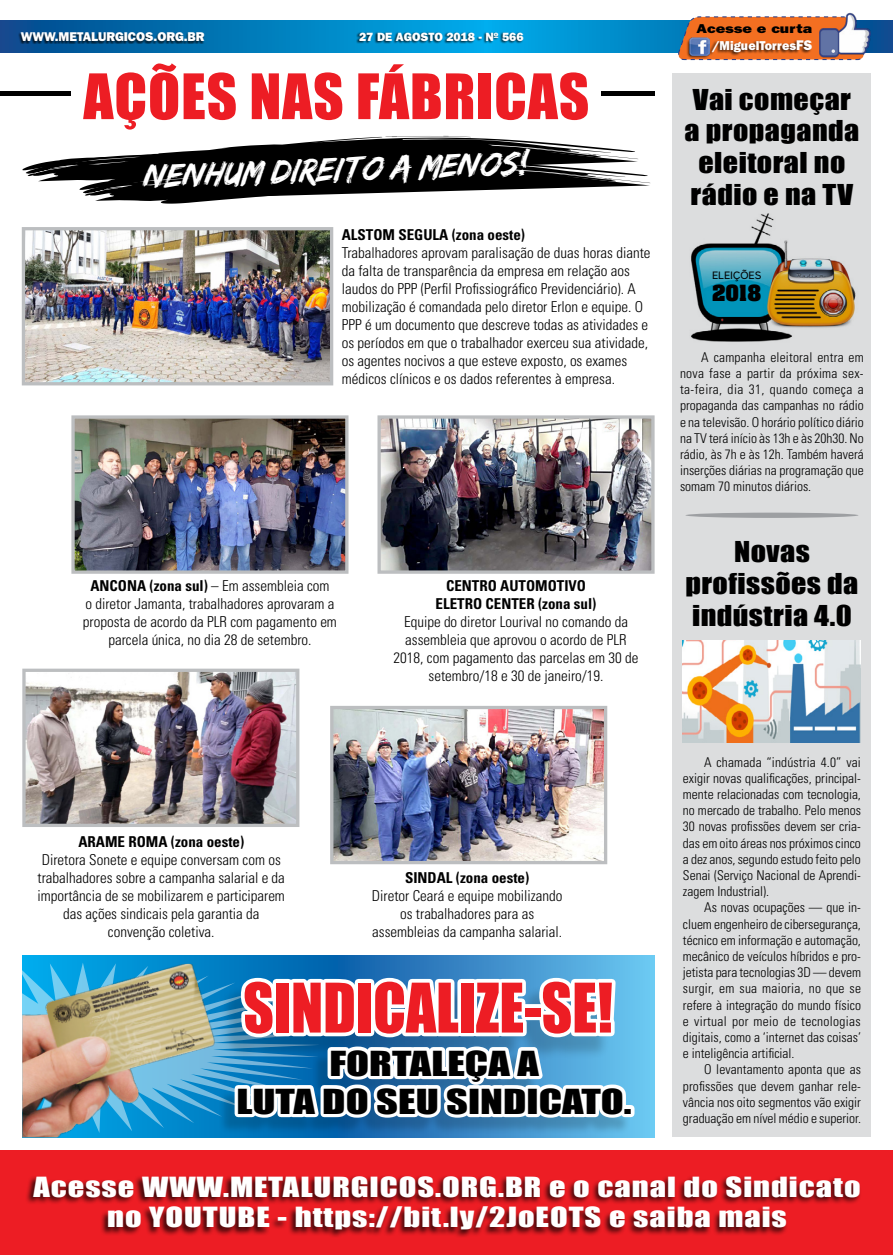
<style>
.page{position:relative;width:893px;height:1255px;background:#fff}
.page>*{position:absolute;margin:0;border:0;box-sizing:border-box;transform-origin:0 0}
.t1{font:63.15px "Impact";color:#ed1d24;scale:.94 1}
.t2{font:57.9px "Impact";letter-spacing:.015em;color:#ed1d24}
.t3{font:31.65px/38px "Impact";color:#000;text-align:center;scale:1.34 1}
.t4{font:italic 29.4px "Edo";color:#fff}
.t5{font:26.4px/31.7px "Impact";letter-spacing:.015em;color:#000;text-align:center;scale:1.14 1}
.t6{font:25.5px/30.6px "Impact";letter-spacing:.03em;color:#fff;text-align:center;scale:1.27 1}
.t7{font:700 19.05px "Aachen";color:#000}
.t8{font:300 condensed 15px/18px "Univers";color:#000;text-align:center}
.t9{font:700 condensed 15px/18px "Univers";color:#000;text-align:center}
.t10{font:300 condensed 13.5px/16.2px "Univers";color:#000;text-align:justify}
.t11{font:800 12.9px/17.4px "Franklin Gothic";color:#fff;text-align:right;scale:.95 1}
.t12{font:800 12.75px "Franklin Gothic";color:#fff}
.t13{font:800 12px "Franklin Gothic";color:#fff}
.t14{font:10.05px "Boomer";color:#000}
.s1{color:#000}
.s2{font-size:14.1px}
.s3{font-weight:700}
</style>
<div class="page">
<svg style="left:0;top:21px;width:893px;height:31px;background:#095ea1"></svg>
<div style="left:18px;top:31px;width:187px;height:13px;background:#000;opacity:.75"></div>
<svg style="left:676px;top:16px;width:186px;height:45px;background:#dc7a42"></svg>
<div style="left:708px;top:40px;width:104px;height:16px;background:#000;opacity:.75"></div>
<div style="left:686px;top:37px;width:24px;height:22px;background:#000;opacity:.75"></div>
<img style="left:689px;top:38px;width:20px;height:17px">
<img style="left:818px;top:13px;width:53px;height:45px">
<svg style="left:22px;top:955px;width:633px;height:182px;background:#46b1e4"></svg>
<img style="left:22px;top:963px;width:201px;height:174px">
<div style="left:219px;top:984px;width:391px;height:76px;background:#000;opacity:.18"></div>
<div style="left:218px;top:1051px;width:413px;height:84px;background:#000;opacity:.18"></div>
<svg style="left:231px;top:955px;width:400px;height:178px"></svg>
<div style="left:621px;top:1104px;width:13px;height:13px;border:7px solid #fff"></div>
<div style="left:0;top:1150px;width:893px;height:104px;background:#ed1d24"></div>
<div style="left:25px;top:1174px;width:836px;height:63px;background:#000;opacity:.75"></div>
<hr style="left:0;top:92px;width:655px;height:4px;background:#000">
<img style="left:26px;top:259px;width:303px;height:122px">
<div style="left:22px;top:227px;width:311px;height:158px;border:3px solid #bcbec0"></div>
<img style="left:381px;top:419px;width:270px;height:150px">
<div style="left:377px;top:415px;width:278px;height:158px;border:3px solid #bcbec0"></div>
<img style="left:334px;top:709px;width:269px;height:151px">
<div style="left:330px;top:705px;width:277px;height:159px;border:3px solid #bcbec0"></div>
<img style="left:26px;top:672px;width:269px;height:151px">
<div style="left:22px;top:668px;width:277px;height:159px;border:3px solid #bcbec0"></div>
<img style="left:75px;top:419px;width:269px;height:150px">
<div style="left:71px;top:415px;width:277px;height:158px;border:3px solid #bcbec0"></div>
<div style="left:673px;top:73px;width:198px;height:1064px;background:#dcddde"></div>
<img style="left:683px;top:640px;width:178px;height:102px">
<img style="left:691px;top:213px;width:165px;height:129px">
<div style="left:685px;top:512px;width:173px;height:6px;background:#9d9fa2;border-radius:50%"></div>
<svg style="left:85px;top:20px;width:566px;height:332px"></svg>
<img style="left:28px;top:20px;width:611px;height:325px">
<p class="t12" style="left:21px;top:30px;width:185px">WWW.METALURGICOS.ORG.BR</p>
<p class="t11" style="left:696px;top:19px;width:123px"><span class="s1">Acesse e curta </span>/MiguelTorres<span class="s2">FS</span></p>
<p class="t13" style="left:359px;top:30px;width:166px">27 DE AGOSTO 2018 - Nº 566</p>
<h2 class="t2" style="left:83px;top:51px;width:507px">AÇÕES NAS FÁBRICAS</h2>
<h3 class="t4" style="left:141px;top:162px;width:386px;rotate:-2deg">NENHUM DIREITO A MENOS!</h3>
<p class="t9" style="left:342px;top:225px;width:185px">ALSTOM SEGULA (zona oeste)</p>
<p class="t8" style="left:342px;top:243px;width:310px;text-align:left">Trabalhadores aprovam paralisação de duas horas diante da falta de transparência da empresa em relação aos laudos do PPP (Perfil Profissiográfico Previdenciário). A mobilização é comandada pelo diretor Erlon e equipe. O PPP é um documento que descreve todas as atividades e os períodos em que o trabalhador exerceu sua atividade, os agentes nocivos a que esteve exposto, os exames médicos clínicos e os dados referentes à empresa.</p>
<p class="t8" style="left:83px;top:576px;width:256px"><span class="s3">ANCONA (zona sul)</span> – Em assembleia com<br>o diretor Jamanta, trabalhadores aprovaram a proposta de acordo da PLR com pagamento em parcela única, no dia 28 de setembro.</p>
<p class="t9" style="left:436px;top:576px;width:162px">CENTRO AUTOMOTIVO<br>ELETRO CENTER (zona sul)</p>
<p class="t8" style="left:394px;top:612px;width:246px">Equipe do diretor Lourival no comando da assembleia que aprovou o acordo de PLR 2018, com pagamento das parcelas em 30 de setembro/18 e 30 de janeiro/19.</p>
<p class="t9" style="left:78px;top:832px;width:167px">ARAME ROMA (zona oeste)</p>
<p class="t8" style="left:38px;top:850px;width:249px">Diretora Sonete e equipe conversam com os trabalhadores sobre a campanha salarial e da importância de se mobilizarem e participarem das ações sindicais pela garantia da convenção coletiva.</p>
<p class="t9" style="left:405px;top:868px;width:126px">SINDAL (zona oeste)</p>
<p class="t8" style="left:372px;top:886px;width:192px">Diretor Ceará e equipe mobilizando os trabalhadores para as assembleias da campanha salarial.</p>
<h1 class="t1" style="left:243px;top:958px;width:395px">SINDICALIZE-SE!</h1>
<h3 class="t3" style="left:236px;top:1043px;width:297px">FORTALEÇA A<br>LUTA DO SEU SINDICATO.</h3>
<h3 class="t5" style="left:684px;top:83px;width:155px">Vai começar a propaganda eleitoral no rádio e na TV</h3>
<p class="t14" style="left:712px;top:269px;width:51px">ELEIÇÕES</p>
<h3 class="t7" style="left:712px;top:279px;width:51px">2018</h3>
<p class="t10" style="left:680px;top:349px;width:185px;text-indent:21px">A campanha eleitoral entra em nova fase a partir da próxima sex&shy;ta-feira, dia 31, quando começa a propaganda das campanhas no rádio e na televisão. O horário político diário na TV terá início às 13h e às 20h30. No rádio, às 7h e às 12h. Também haverá inserções diárias na programação que somam 70 minutos diários.</p>
<h3 class="t5" style="left:685px;top:535px;width:153px">Novas profissões da indústria 4.0</h3>
<p class="t10" style="left:683px;top:753px;width:180px;text-indent:21px">A chamada “indústria 4.0” vai exigir novas qualificações, principal&shy;mente relacionadas com tecnologia, no mercado de trabalho. Pelo menos 30 novas profissões devem ser cria&shy;das em oito áreas nos próximos cinco a dez anos, segundo estudo feito pelo Senai (Serviço Nacional de Aprendi&shy;zagem Industrial).</p>
<p class="t10" style="left:683px;top:899px;width:180px;text-indent:21px">As novas ocupações — que in&shy;cluem engenheiro de cibersegurança, técnico em informação e automação, mecânico de veículos híbridos e pro&shy;jetista para tecnologias 3D — devem surgir, em sua maioria, no que se refere à integração do mundo físico e virtual por meio de tecnologias digitais, como a ‘internet das coisas’ e inteligência artificial.</p>
<p class="t10" style="left:683px;top:1061px;width:180px;text-indent:21px">O levantamento aponta que as profissões que devem ganhar rele&shy;vância nos oito segmentos vão exigir graduação em nível médio e superior.</p>
<h3 class="t6" style="left:33px;top:1170px;width:653px">Acesse WWW.METALURGICOS.ORG.BR e o canal do Sindicato no YOUTUBE - https://bit.ly/2JoEOTS e saiba mais</h3>
</div>
